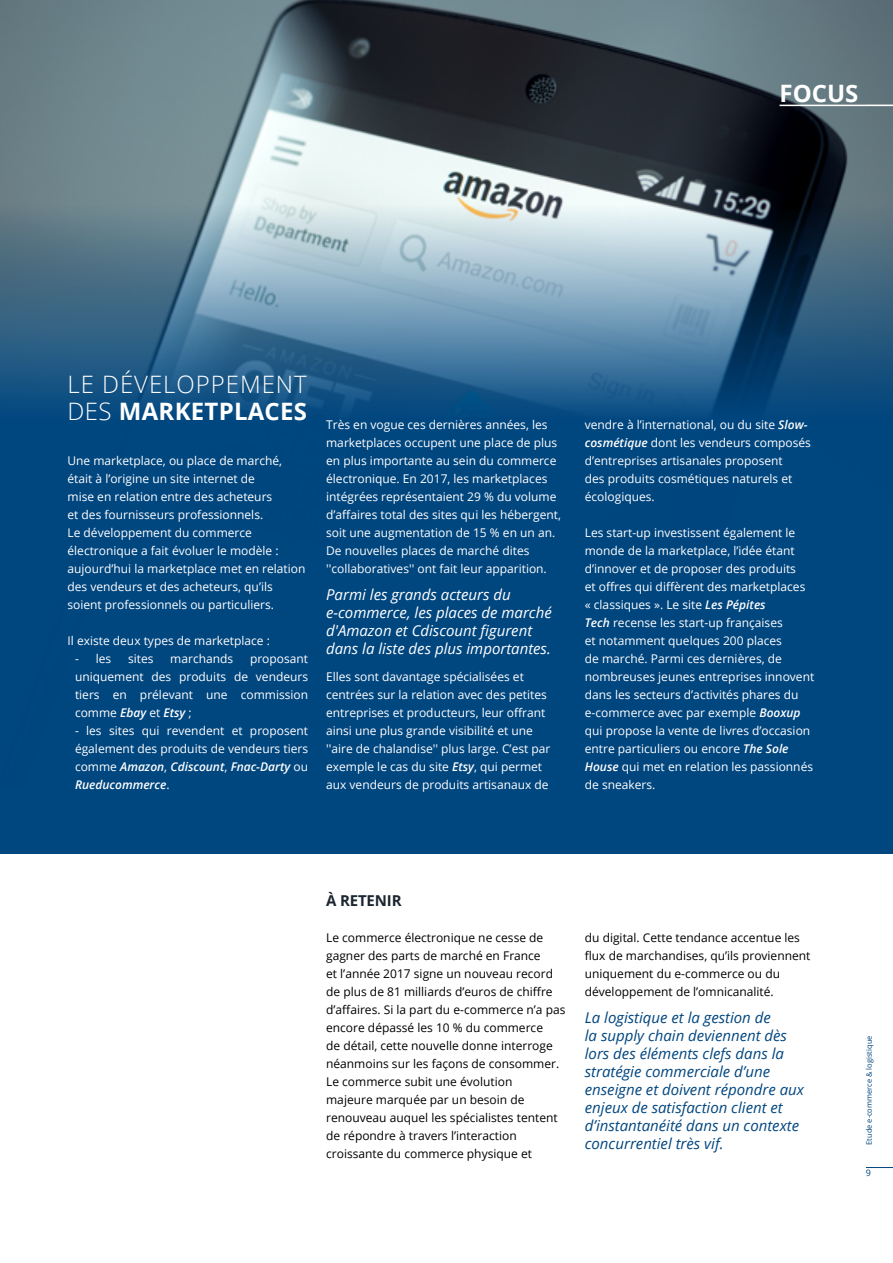
<style>
.page{position:relative;width:893px;height:1263px;background:#fff}
.page>*{position:absolute;margin:0;border:0;box-sizing:border-box;transform-origin:0 0}
.t1{font:300 24px/27px "Open Sans";letter-spacing:.04em;color:#fff}
.t2{font:700 24px "Open Sans";color:#fff}
.t3{font:italic 15px/18px "Open Sans";color:#00467f}
.t4{font:italic 15px/18px "Open Sans";color:#fff}
.t5{font:700 15px "Open Sans";letter-spacing:-.01em;color:#1b2630}
.t6{font:12px/18px "Open Sans";color:#fff}
.t7{font:12px/18px "Open Sans";color:#000}
.t8{font:12px "Open Sans";color:#00467f}
.t9{font:9px "Open Sans";color:#00467f}
.t10{font:7.5px "Open Sans";color:#00467f}
.s1{font-weight:700}
.s2{color:#fff}
.s3{font-weight:600;font-style:italic}
.s4{color:#00467f}
</style>
<div class="page">
<svg style="left:866px;top:1167px;width:27px;height:1px"></svg>
<div style="left:0;top:0;width:893px;height:854px;background:#00467f"></div>
<img style="left:0;top:0;width:893px;height:412px">
<hr style="left:779px;top:105px;width:114px;height:1px;background:#fff">
<h1 class="t2" style="left:779px;top:76px;width:80px">FOCUS</h1>
<h1 class="t1" style="left:67px;top:370px;width:241px">LE DÉVELOPPEMENT<br>DES <span class="s1">MARKETPLACES</span></h1>
<p class="t6" style="left:68px;top:451px;width:240px">Une marketplace, ou place de marché, était à l’origine un site internet de<br>mise en relation entre des acheteurs<br>et des fournisseurs professionnels.<br>Le développement du commerce électronique a fait évoluer le modèle : aujourd’hui la marketplace met en relation des vendeurs et des acheteurs, qu’ils soient professionnels ou particuliers.</p>
<p class="t6" style="left:68px;top:631px;width:204px">Il existe deux types de marketplace :</p>
<p class="t8" style="left:68px;top:650px;width:13px">•<span class="s2">-</span></p>
<p class="t6" style="left:96px;top:649px;width:17px">les</p>
<p class="t6" style="left:128px;top:649px;width:27px">sites</p>
<p class="t6" style="left:170px;top:649px;width:64px">marchands</p>
<p class="t6" style="left:75px;top:649px;width:235px;text-align:justify;text-indent:175px">proposant uniquement des produits de vendeurs tiers en prélevant une commission comme <span class="s3">Ebay</span> et <span class="s3">Etsy</span> ;</p>
<p class="t6" style="left:75px;top:721px;width:235px;text-align:justify;text-indent:-8px"><span class="s4">•</span> - les sites qui revendent et proposent également des produits de vendeurs tiers comme <span class="s3">Amazon</span>, <span class="s3">Cdiscount</span>, <span class="s3">Fnac-Darty</span> ou <span class="s3">Rueducommerce</span>.</p>
<p class="t6" style="left:326px;top:415px;width:236px">Très en vogue ces dernières années, les marketplaces occupent une place de plus en plus importante au sein du commerce électronique. En 2017, les marketplaces intégrées représentaient 29 % du volume d’affaires total des sites qui les hébergent, soit une augmentation de 15 % en un an.<br>De nouvelles places de marché dites ''collaboratives'' ont fait leur apparition.</p>
<p class="t4" style="left:326px;top:585px;width:227px">Parmi les grands acteurs du e-commerce, les places de marché d'Amazon et Cdiscount figurent dans la liste des plus importantes.</p>
<p class="t6" style="left:326px;top:667px;width:226px">Elles sont davantage spécialisées et centrées sur la relation avec des petites entreprises et producteurs, leur offrant ainsi une plus grande visibilité et une ''aire de chalandise'' plus large. C’est par exemple le cas du site <span class="s3">Etsy</span>, qui permet aux vendeurs de produits artisanaux de</p>
<p class="t6" style="left:585px;top:415px;width:228px">vendre à l’international, ou du site <span class="s3">Slow&shy;cosmétique</span> dont les vendeurs composés d’entreprises artisanales proposent<br>des produits cosmétiques naturels et écologiques.</p>
<p class="t6" style="left:585px;top:523px;width:231px">Les start-up investissent également le monde de la marketplace, l’idée étant d’innover et de proposer des produits<br>et offres qui diffèrent des marketplaces « classiques ». Le site <span class="s3">Les Pépites<br>Tech</span> recense les start-up françaises<br>et notamment quelques 200 places<br>de marché. Parmi ces dernières, de nombreuses jeunes entreprises innovent dans les secteurs d’activités phares du e-commerce avec par exemple <span class="s3">Booxup </span>qui propose la vente de livres d’occasion entre particuliers ou encore <span class="s3">The Sole House</span> qui met en relation les passionnés de sneakers.</p>
<p class="t5" style="left:326px;top:890px;width:77px">À RETENIR</p>
<p class="t7" style="left:326px;top:928px;width:241px">Le commerce électronique ne cesse de gagner des parts de marché en France<br>et l’année 2017 signe un nouveau record de plus de 81 milliards d’euros de chiffre d’affaires. Si la part du e-commerce n’a pas encore dépassé les 10 % du commerce<br>de détail, cette nouvelle donne interroge néanmoins sur les façons de consommer.<br>Le commerce subit une évolution<br>majeure marquée par un besoin de renouveau auquel les spécialistes tentent de répondre à travers l’interaction croissante du commerce physique et</p>
<p class="t7" style="left:585px;top:928px;width:227px">du digital. Cette tendance accentue les flux de marchandises, qu’ils proviennent uniquement du e-commerce ou du développement de l’omnicanalité.</p>
<p class="t3" style="left:585px;top:1008px;width:221px">La logistique et la gestion de<br>la supply chain deviennent dès lors des éléments clefs dans la stratégie commerciale d’une enseigne et doivent répondre aux enjeux de satisfaction client et d’instantanéité dans un contexte concurrentiel très vif.</p>
<p class="t10" style="left:864px;top:1145px;width:111px;rotate:-90deg">Etude e-commerce &amp; logistique</p>
<p class="t9" style="left:866px;top:1167px;width:7px">9</p>
</div>
